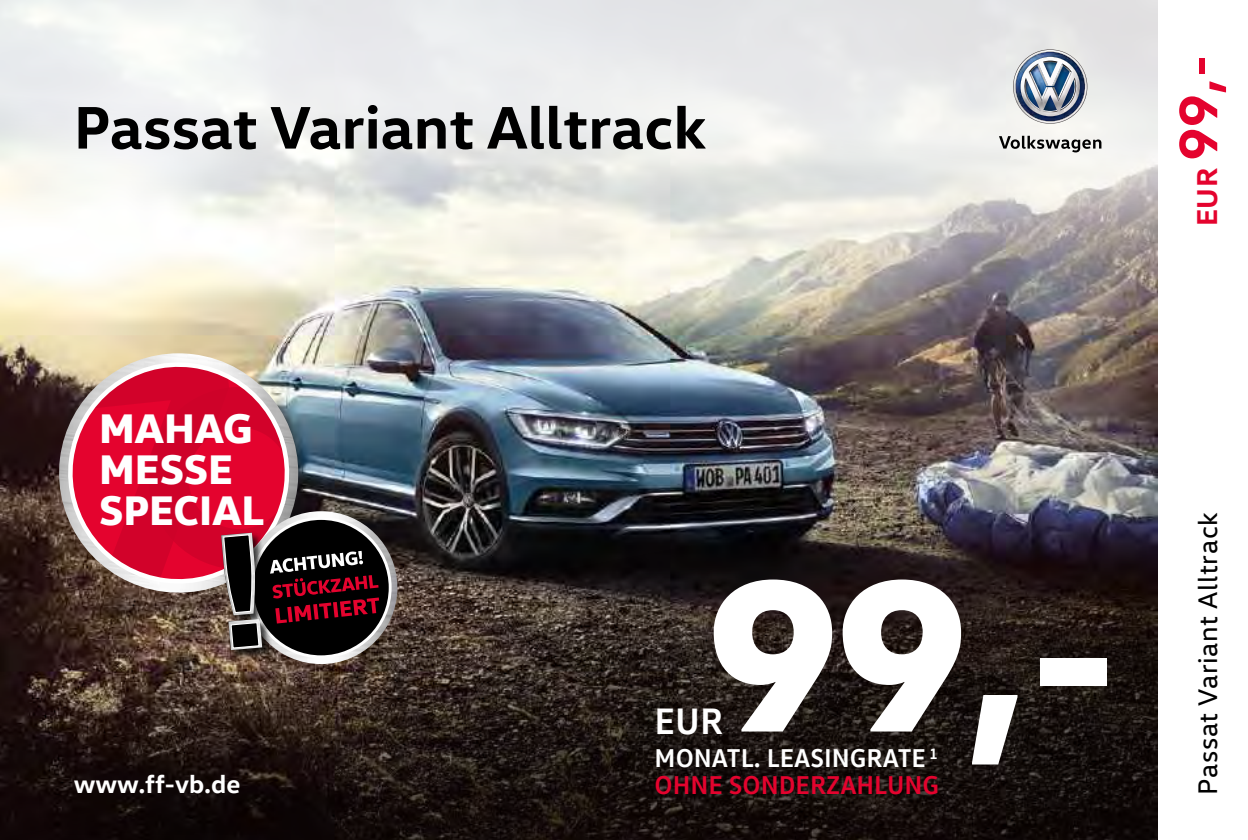
<style>
.page{position:relative;width:1248px;height:840px;background:#fff}
.page>*{position:absolute;margin:0;border:0;box-sizing:border-box;transform-origin:0 0}
.t1{font:800 218.4px "VW Head";color:#fff}
.t2{font:700 61px "VW Head";color:#000}
.t3{font:700 54.8px "VW Head";color:#e4032e}
.t4{font:800 42px/40.8px "VW Head";color:#fff}
.t5{font:700 37.4px "VW Text";color:#fff}
.t6{font:27.4px "VW Head";letter-spacing:.02em;color:#000}
.t7{font:700 26.2px/26.2px "VW Text";color:#fff}
.t8{font:700 26px "VW Head";color:#fff}
.s1{font-size:29.2px}
.s2{color:#e4032e}
</style>
<div class="page">
<img style="left:0;top:400px;width:1157px;height:439px">
<img style="left:0;top:0;width:1157px;height:400px">
<div style="left:33px;top:731px;width:247px;height:106px;background:#000;opacity:.75"></div>
<img style="left:1011px;top:49px;width:77px;height:75px">
<svg style="left:998px;top:136px;width:103px;height:16px"></svg>
<img style="left:52px;top:353px;width:253px;height:246px">
<svg style="left:59px;top:353px;width:239px;height:234px;background:#b1a491"></svg>
<img style="left:245px;top:511px;width:152px;height:152px;border-radius:76px">
<svg style="left:252px;top:518px;width:138px;height:138px"></svg>
<div style="left:220px;top:531px;width:53px;height:129px;background:#000;opacity:.75"></div>
<img style="left:68px;top:364px;width:311px;height:285px">
<h2 class="t2" style="left:74px;top:88px;width:634px">Passat Variant Alltrack</h2>
<h3 class="t3" style="left:1162px;top:226px;width:173px;rotate:-90deg"><span class="s1">EUR</span> 99,-</h3>
<h3 class="t4" style="left:99px;top:406px;width:166px">MAHAG<br>MESSE<br>SPECIAL</h3>
<p class="t8" style="left:74px;top:766px;width:168px">www.ff-vb.de</p>
<h1 class="t1" style="left:709px;top:508px;width:410px">99,-</h1>
<h3 class="t5" style="left:654px;top:695px;width:70px">EUR</h3>
<p class="t7" style="left:654px;top:743px;width:286px">MONATL. LEASINGRATE <sup>1<br></sup><span class="s2">OHNE SONDERZAHLUNG</span></p>
<p class="t6" style="left:1190px;top:794px;width:284px;rotate:-90deg">Passat Variant Alltrack</p>
</div>
